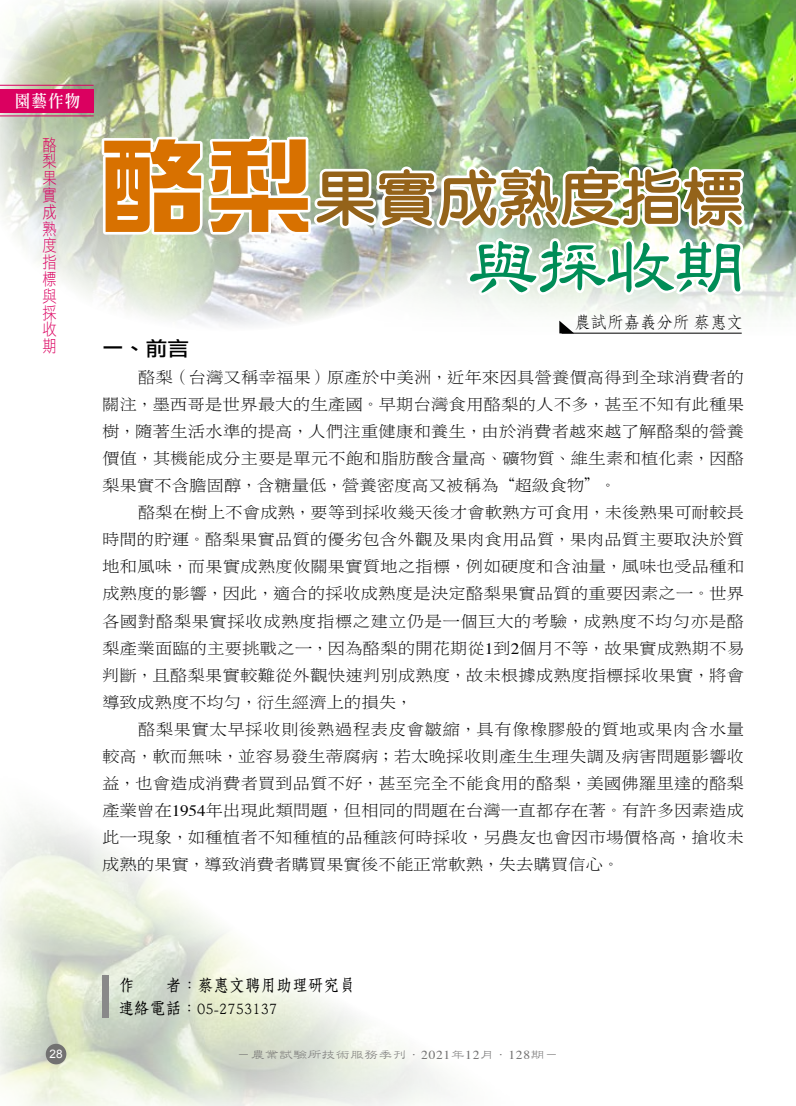
<style>
.page{position:relative;width:796px;height:1106px;background:#fff}
.page>*{position:absolute;margin:0;border:0;box-sizing:border-box;transform-origin:0 0}
.t1{font:600 72px "AR Li Shu B5";color:#008d57}
.t2{font:800 58.8px "AR Yuan B5";letter-spacing:.02em;color:#94631a}
.t3{font:20.1px "Li Gothic Med";color:#000;scale:1.07 1}
.t4{font:17.25px "DF Li Song Std W5";color:#fff;scale:.9 1}
.t5{font:16.8px/16.8px "DF Hei Std W3";color:#db0060;text-align:justify;scale:.85 1}
.t6{font:16.5px/22.5px "DF Fang Song Std W6";letter-spacing:.005em;color:#000;scale:.95 1}
.t7{font:16.5px "DF Fang Song Std W4";color:#000}
.t8{font:16.35px/27px "DF Li Song Std W3";letter-spacing:-.015em;color:#000;text-align:justify;scale:1.09 1}
.t9{font:12.15px "DF Li Shu Std W3";letter-spacing:.05em;color:#727171;scale:1.11 1}
.t10{font:11.7px "Arial";color:#fff}
.s1{font-family:"AR Xin Yi B5";font-weight:900;font-size:97.05px;color:#d87100}
.s2{font-family:"Times";font-size:15.75px}
.s3{font-family:"DF Yuan Std W3"}
.s4{font-family:"Times"}
</style>
<div class="page">
<img style="left:463px;top:0;width:332px;height:317px">
<img style="left:0;top:0;width:463px;height:295px">
<div style="left:46px;top:1043px;width:20px;height:21px;background:#727171;border-radius:50%"></div>
<div style="left:0;top:89px;width:94px;height:23px;background:#db0060"></div>
<hr style="left:0;top:116px;width:94px;height:1px;background:#db0060">
<hr style="left:0;top:85px;width:94px;height:1px;background:#db0060">
<div style="left:102px;top:975px;width:6px;height:43px;background:#898989"></div>
<img style="left:99px;top:133px;width:649px;height:201px">
<p class="t4" style="left:15px;top:91px;width:74px">園藝作物</p>
<p class="t5" style="left:42px;top:136px;width:18px">酪梨果實成熟度指標與採收期</p>
<h2 class="t2" style="left:102px;top:168px;width:642px"><span class="s1">酪梨</span>果實成熟度指標</h2>
<h1 class="t1" style="left:467px;top:231px;width:279px">與採收期</h1>
<p class="t7" style="left:573px;top:313px;width:170px">農試所嘉義分所蔡惠文</p>
<p class="t3" style="left:102px;top:338px;width:83px">一、前言</p>
<p class="t8" style="left:102px;top:363px;width:590px;text-indent:36px">酪梨（台灣又稱幸福果）原產於中美洲，近年來因具營養價高得到全球消費者的關注，墨西哥是世界最大的生產國。早期台灣食用酪梨的人不多，甚至不知有此種果樹，隨著生活水準的提高，人們注重健康和養生，由於消費者越來越了解酪梨的營養價值，其機能成分主要是單元不飽和脂肪酸含量高、礦物質、維生素和植化素，因酪梨果實不含膽固醇，含糖量低，營養密度高又被稱為“超級食物”。</p>
<p class="t8" style="left:102px;top:498px;width:590px;text-indent:36px">酪梨在樹上不會成熟，要等到採收幾天後才會軟熟方可食用，未後熟果可耐較長時間的貯運。酪梨果實品質的優劣包含外觀及果肉食用品質，果肉品質主要取決於質地和風味，而果實成熟度攸關果實質地之指標，例如硬度和含油量，風味也受品種和成熟度的影響，因此，適合的採收成熟度是決定酪梨果實品質的重要因素之一。世界各國對酪梨果實採收成熟度指標之建立仍是一個巨大的考驗，成熟度不均勻亦是酪梨產業面臨的主要挑戰之一，因為酪梨的開花期從<span class="s2">1</span>到<span class="s2">2</span>個月不等，故果實成熟期不易判斷，且酪梨果實較難從外觀快速判別成熟度，故未根據成熟度指標採收果實，將會導致成熟度不均勻，衍生經濟上的損失，</p>
<p class="t8" style="left:102px;top:715px;width:590px;text-indent:36px">酪梨果實太早採收則後熟過程表皮會皺縮，具有像橡膠般的質地或果肉含水量較高，軟而無味，並容易發生蒂腐病；若太晚採收則產生生理失調及病害問題影響收益，也會造成消費者買到品質不好，甚至完全不能食用的酪梨，美國佛羅里達的酪梨產業曾在<span class="s2">1954</span>年出現此類問題，但相同的問題在台灣一直都存在著。有許多因素造成此一現象，如種植者不知種植的品種該何時採收，另農友也會因市場價格高，搶收未成熟的果實，導致消費者購買果實後不能正常軟熟，失去購買信心。</p>
<p class="t6" style="left:118px;top:973px;width:250px;text-indent:48px">者：蔡惠文聘用助理研究員連絡電話：05-2753137</p>
<p class="t6" style="left:118px;top:973px;width:18px">作</p>
<p class="t10" style="left:50px;top:1046px;width:14px">28</p>
<p class="t9" style="left:237px;top:1047px;width:291px"><span class="s3">－</span>農業試驗所技術服務季刊<span class="s3">．</span><span class="s4">2021</span>年<span class="s4">12</span>月<span class="s3">．</span><span class="s4">128</span>期<span class="s3">－</span></p>
</div>
